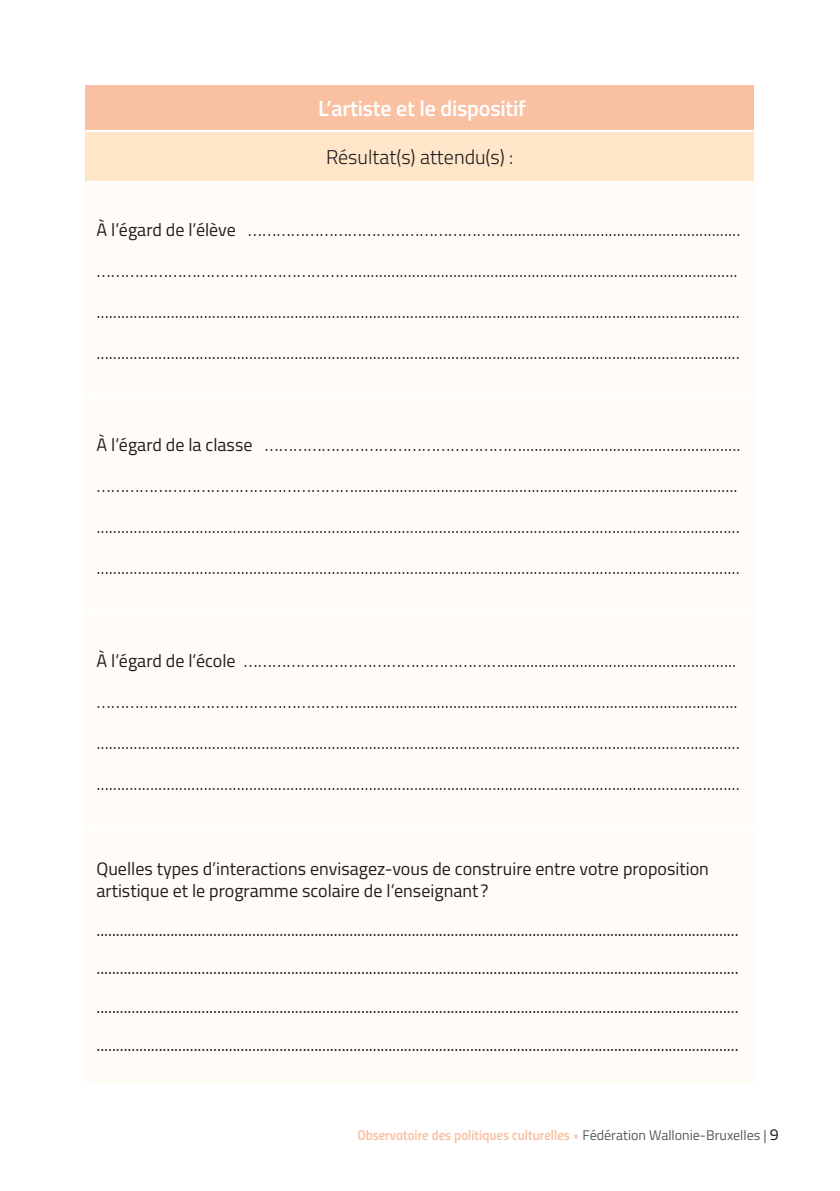
<style>
.page{position:relative;width:840px;height:1191px;background:#fff}
.page>*{position:absolute;margin:0;border:0;box-sizing:border-box;transform-origin:0 0}
.t1{font:600 22px "Titillium";letter-spacing:-.01em;color:#fff}
.t2{font:300 20px/41px "Titillium";color:#1f1f1e}
.t3{font:18px/38.6px "Titillium";color:#1f1f1e}
.t4{font:14px "Titillium Semibold Upright";color:#f9c0a1}
.s1{font-weight:400;font-size:18px}
.s2{font-family:"Titillium";color:#fbcdb3}
.s3{font-family:"Titillium";color:#585857}
.s4{font-family:"Titillium";font-size:16px;color:#1f1f1e}
</style>
<div class="page">
<div style="left:86px;top:86px;width:667px;height:45px;background:#f9c0a1"></div>
<div style="left:86px;top:131px;width:667px;height:51px;background:#ffe6c9"></div>
<hr style="left:86px;top:130px;width:666px;height:2px;background:#fff">
<hr style="left:86px;top:181px;width:666px;height:2px;background:#fff">
<p class="t1" style="left:318px;top:92px;width:209px">L’artiste et le dispositif</p>
<p class="t2" style="left:326px;top:135px;width:189px">Résultat(s) attendu(s) :</p>
<p class="t2" style="left:96px;top:207px;width:645px"><span class="s1">À l’égard de l’élève</span> ………………………………………………......................................................... ………………………………………………............................................................................................. ............................................................................................................................................................ ............................................................................................................................................................</p>
<p class="t2" style="left:96px;top:423px;width:645px"><span class="s1">À l’égard de la classe</span> ………………………………………………..................................................... ………………………………………………............................................................................................. ............................................................................................................................................................ ............................................................................................................................................................</p>
<p class="t2" style="left:96px;top:638px;width:644px"><span class="s1">À l’égard de l’école</span> ………………………………………………......................................................... ………………………………………………............................................................................................. ............................................................................................................................................................ ............................................................................................................................................................</p>
<p class="t3" style="left:96px;top:857px;width:613px;line-height:21.6px">Quelles types d’interactions envisagez-vous de construire entre votre proposition artistique et le programme scolaire de l’enseignant ?</p>
<p class="t3" style="left:96px;top:909px;width:643px;text-align:justify">..................................................................................................................................................................... ..................................................................................................................................................................... ..................................................................................................................................................................... .....................................................................................................................................................................</p>
<p class="t4" style="left:357px;top:1124px;width:422px">Observatoire des politiques culturelles <span class="s2">•</span> <span class="s3">Fédération Wallonie-Bruxelles |</span> <span class="s4">9</span></p>
</div>
